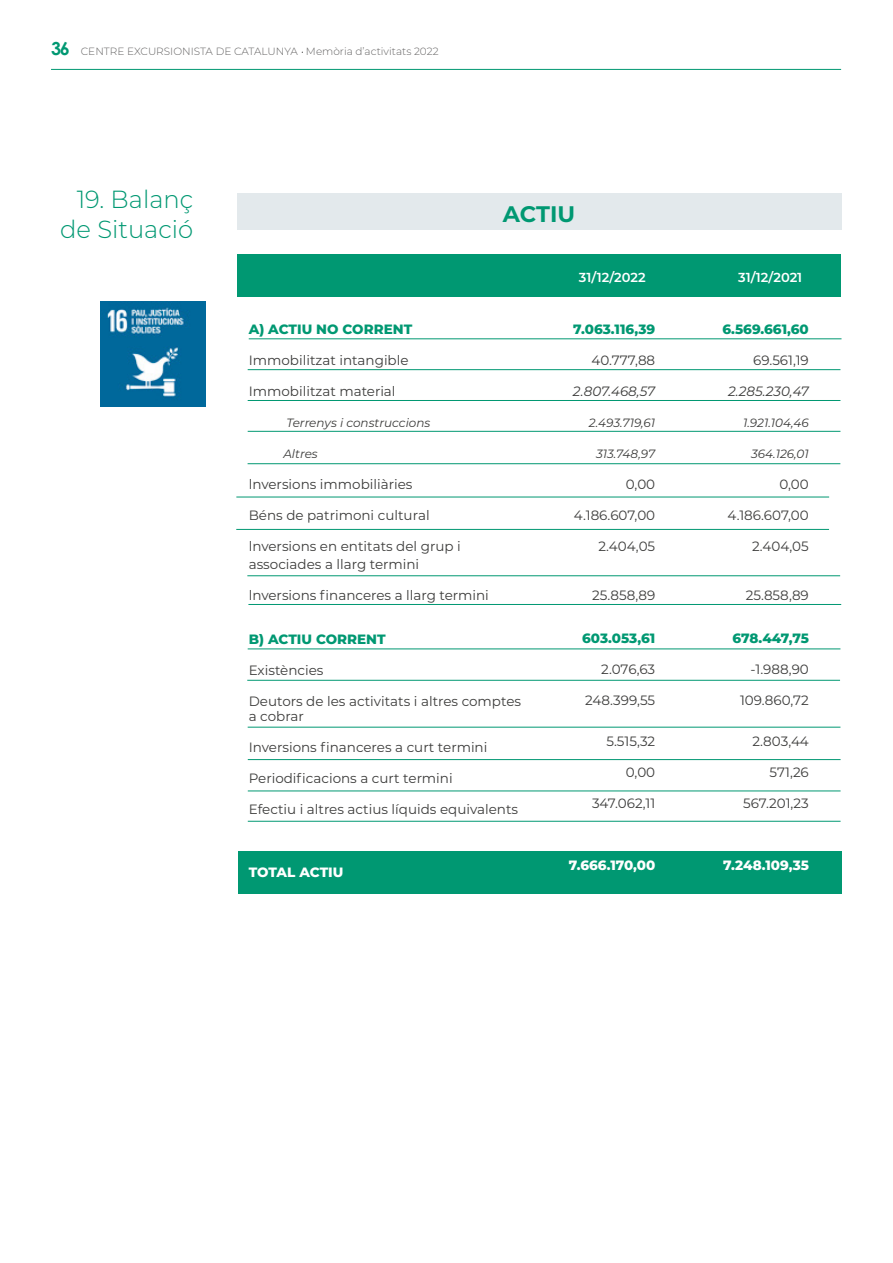
<style>
.page{position:relative;width:893px;height:1263px;background:#fff}
.page>*{position:absolute;margin:0;border:0;box-sizing:border-box;transform-origin:0 0}
.Títol_capitols{font:300 24.75px "Montserrat";color:#009872}
.t1{font:700 22.5px "Montserrat";letter-spacing:-.005em;color:#009872}
.Text_cos_normal{font:13.5px/18px "Montserrat";color:#3c3c3b}
.Text_cos_normal-2{font:800 13.5px "Montserrat";color:#009872}
.Text_cos_normal-3{font:800 13.5px "Montserrat";color:#fff}
.Text_cos_normal-4{font:italic 13.5px "Montserrat";color:#3c3c3b}
.Text_cos_normal-5{font:600 13.05px "Montserrat";color:#fff}
.Text_cos_normal-6{font:italic 12px "Montserrat";color:#3c3c3b}
.t2{font:300 10.5px "Montserrat";color:#646363}
.s1{font-family:"Century Gothic";font-weight:700;font-size:18px;color:#009872}
</style>
<div class="page">
<hr style="left:51px;top:69px;width:790px;height:1px;background:#009872">
<div style="left:238px;top:851px;width:603px;height:43px;background:#009872"></div>
<div style="left:237px;top:254px;width:604px;height:43px;background:#009872"></div>
<hr style="left:248px;top:369px;width:592px;height:1px;background:#009872">
<hr style="left:248px;top:400px;width:592px;height:1px;background:#009872">
<hr style="left:248px;top:431px;width:592px;height:1px;background:#009872">
<hr style="left:248px;top:463px;width:592px;height:1px;background:#009872">
<hr style="left:248px;top:604px;width:593px;height:1px;background:#009872">
<hr style="left:247px;top:575px;width:593px;height:1px;background:#009872">
<hr style="left:247px;top:680px;width:593px;height:1px;background:#009872">
<hr style="left:248px;top:727px;width:592px;height:1px;background:#009872">
<hr style="left:248px;top:759px;width:593px;height:1px;background:#009872">
<hr style="left:248px;top:791px;width:593px;height:1px;background:#009872">
<hr style="left:248px;top:821px;width:593px;height:1px;background:#009872">
<hr style="left:249px;top:339px;width:592px;height:1px;background:#009872">
<hr style="left:248px;top:649px;width:592px;height:1px;background:#009872">
<div style="left:237px;top:194px;width:604px;height:36px;background:#e3e9ec"></div>
<hr style="left:236px;top:497px;width:593px;height:1px;background:#009872">
<hr style="left:236px;top:529px;width:593px;height:1px;background:#009872">
<img style="left:101px;top:302px;width:104px;height:105px">
<p class="t2" style="left:51px;top:44px;width:389px"><span class="s1">36</span> CENTRE EXCURSIONISTA DE CATALUNYA Memòria d’activitats 2022</p>
<p class="Títol_capitols" style="left:77px;top:183px;width:118px">19. Balanç</p>
<p class="Títol_capitols" style="left:60px;top:212px;width:135px">de Situació</p>
<p class="t1" style="left:503px;top:198px;width:74px">ACTIU</p>
<p class="Text_cos_normal-5" style="left:579px;top:269px;width:68px">31/12/2022</p>
<p class="Text_cos_normal-5" style="left:738px;top:268px;width:66px">31/12/2021</p>
<p class="Text_cos_normal-2" style="left:249px;top:319px;width:165px">A) ACTIU NO CORRENT</p>
<p class="Text_cos_normal" style="left:249px;top:351px;width:161px">Immobilitzat intangible</p>
<p class="Text_cos_normal" style="left:249px;top:382px;width:148px">Immobilitzat material</p>
<p class="Text_cos_normal-6" style="left:286px;top:414px;width:145px">Terrenys i construccions</p>
<p class="Text_cos_normal-6" style="left:283px;top:445px;width:36px">Altres</p>
<p class="Text_cos_normal" style="left:249px;top:475px;width:165px">lnversions immobiliàries</p>
<p class="Text_cos_normal" style="left:249px;top:506px;width:182px">Béns de patrimoni cultural</p>
<p class="Text_cos_normal" style="left:249px;top:537px;width:214px">lnversions en entitats del grup i associades a llarg termini</p>
<p class="Text_cos_normal" style="left:249px;top:586px;width:242px">lnversions financeres a llarg termini</p>
<p class="Text_cos_normal-2" style="left:249px;top:629px;width:139px">B) ACTIU CORRENT</p>
<p class="Text_cos_normal" style="left:249px;top:660px;width:76px">Existències</p>
<p class="Text_cos_normal" style="left:249px;top:693px;width:274px;line-height:15px">Deutors de les activitats i altres comptes a cobrar</p>
<p class="Text_cos_normal" style="left:249px;top:737px;width:240px">Inversions financeres a curt termini</p>
<p class="Text_cos_normal" style="left:249px;top:768px;width:205px">Periodificacions a curt termini</p>
<p class="Text_cos_normal" style="left:249px;top:799px;width:271px">Efectiu i altres actius líquids equivalents</p>
<p class="Text_cos_normal-3" style="left:249px;top:863px;width:96px">TOTAL ACTIU</p>
<p class="Text_cos_normal-2" style="left:573px;top:319px;width:83px">7.063.116,39</p>
<p class="Text_cos_normal" style="left:591px;top:350px;width:65px">40.777,88</p>
<p class="Text_cos_normal-4" style="left:573px;top:381px;width:84px">2.807.468,57</p>
<p class="Text_cos_normal-6" style="left:589px;top:414px;width:68px">2.493.719,61</p>
<p class="Text_cos_normal-6" style="left:596px;top:445px;width:61px">313.748,97</p>
<p class="Text_cos_normal" style="left:626px;top:474px;width:31px">0,00</p>
<p class="Text_cos_normal" style="left:574px;top:505px;width:83px">4.186.607,00</p>
<p class="Text_cos_normal" style="left:598px;top:536px;width:58px">2.404,05</p>
<p class="Text_cos_normal" style="left:592px;top:585px;width:65px">25.858,89</p>
<p class="Text_cos_normal-2" style="left:582px;top:629px;width:75px">603.053,61</p>
<p class="Text_cos_normal" style="left:601px;top:660px;width:55px">2.076,63</p>
<p class="Text_cos_normal" style="left:585px;top:691px;width:72px">248.399,55</p>
<p class="Text_cos_normal" style="left:606px;top:732px;width:50px">5.515,32</p>
<p class="Text_cos_normal" style="left:626px;top:763px;width:31px">0,00</p>
<p class="Text_cos_normal" style="left:592px;top:794px;width:65px">347.062,11</p>
<p class="Text_cos_normal-3" style="left:569px;top:855px;width:88px">7.666.170,00</p>
<p class="Text_cos_normal-2" style="left:722px;top:319px;width:88px">6.569.661,60</p>
<p class="Text_cos_normal" style="left:753px;top:350px;width:57px">69.561,19</p>
<p class="Text_cos_normal-4" style="left:728px;top:381px;width:82px">2.285.230,47</p>
<p class="Text_cos_normal-6" style="left:743px;top:414px;width:67px">1.921.104,46</p>
<p class="Text_cos_normal-6" style="left:751px;top:445px;width:59px">364.126,01</p>
<p class="Text_cos_normal" style="left:779px;top:474px;width:31px">0,00</p>
<p class="Text_cos_normal" style="left:727px;top:505px;width:83px">4.186.607,00</p>
<p class="Text_cos_normal" style="left:752px;top:536px;width:58px">2.404,05</p>
<p class="Text_cos_normal" style="left:746px;top:585px;width:65px">25.858,89</p>
<p class="Text_cos_normal-2" style="left:732px;top:629px;width:78px">678.447,75</p>
<p class="Text_cos_normal" style="left:751px;top:660px;width:60px">-1.988,90</p>
<p class="Text_cos_normal" style="left:740px;top:691px;width:70px">109.860,72</p>
<p class="Text_cos_normal" style="left:752px;top:731px;width:58px">2.803,44</p>
<p class="Text_cos_normal" style="left:770px;top:763px;width:41px">571,26</p>
<p class="Text_cos_normal" style="left:743px;top:794px;width:67px">567.201,23</p>
<p class="Text_cos_normal-3" style="left:723px;top:855px;width:87px">7.248.109,35</p>
</div>
